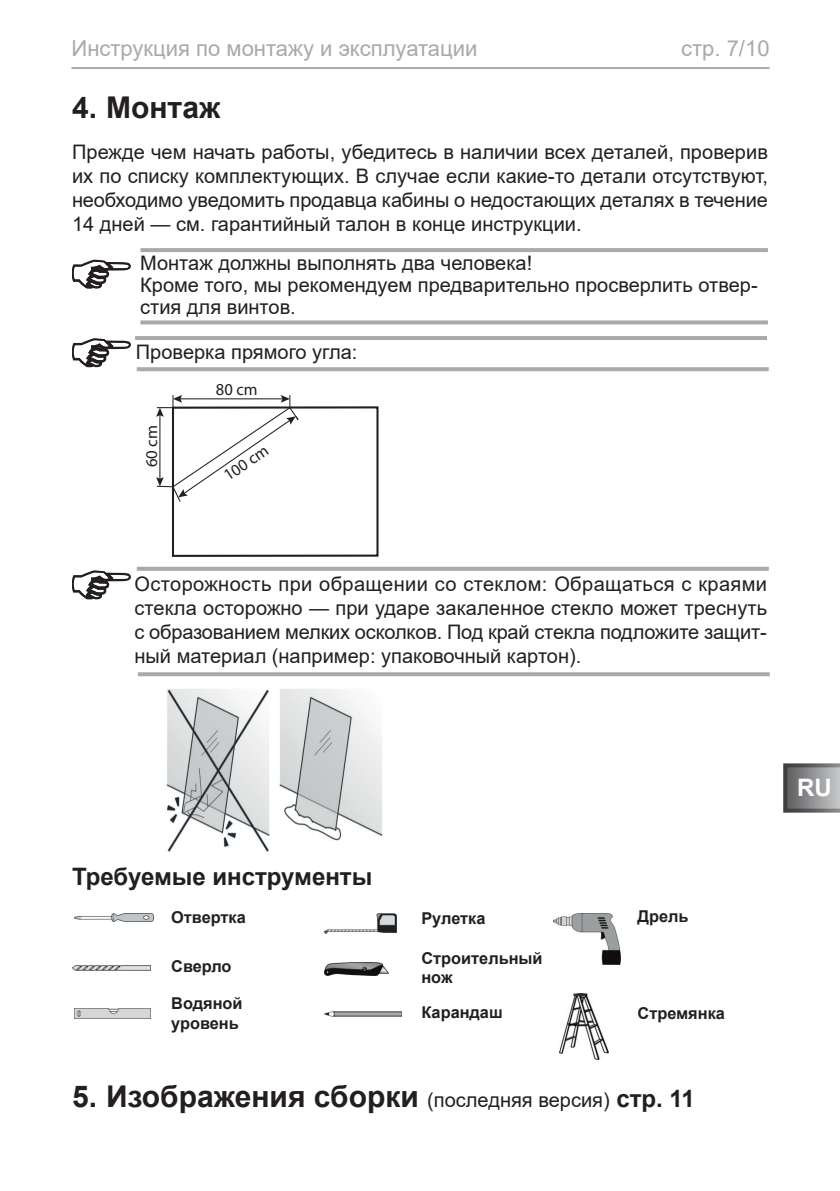
<style>
.page{position:relative;width:840px;height:1191px;background:#fff}
.page>*{position:absolute;margin:0;border:0;box-sizing:border-box;transform-origin:0 0}
.t1{font:700 30px "Arial";color:#231f20}
.t2{font:700 24px "Arial";color:#231f20}
.t3{font:700 24px "Arial";color:#fff}
.t4{font:22px "Arial";color:#a8a9ad}
.t5{font:20px/24px "Arial";color:#231f20;text-align:justify}
.t6{font:16.8px "Myriad Pro";color:#231f20}
.t7{font:16.6px "Myriad Pro";color:#231f20}
.t8{font:700 16.4px/19.6px "Arial";color:#231f20}
.t9{font:16.4px "Myriad Pro";color:#231f20}
.s1{font-weight:400;font-size:20px}
.s2{font-size:24px}
</style>
<div class="page">
<svg style="left:783px;top:763px;width:56px;height:49px;background:#868789"></svg>
<hr style="left:71px;top:67px;width:698px;height:2px;background:#a8a9ad">
<svg style="left:73px;top:259px;width:58px;height:30px"></svg>
<hr style="left:140px;top:248px;width:627px;height:4px;background:#a8a9ad">
<svg style="left:140px;top:320px;width:627px;height:4px;background:#b1b2b5"></svg>
<div style="left:172px;top:406px;width:206px;height:151px;border:2px solid #231f20"></div>
<svg style="left:156px;top:395px;width:143px;height:108px"></svg>
<svg style="left:137px;top:367px;width:631px;height:4px;background:#acadb1"></svg>
<svg style="left:73px;top:338px;width:58px;height:29px"></svg>
<svg style="left:137px;top:567px;width:631px;height:4px;background:#acadb1"></svg>
<svg style="left:138px;top:672px;width:631px;height:4px;background:#adaeb2"></svg>
<img style="left:166px;top:688px;width:217px;height:163px">
<svg style="left:73px;top:570px;width:58px;height:29px"></svg>
<hr style="left:135px;top:336px;width:631px;height:4px;background:#a8a9ad">
<img style="left:324px;top:913px;width:72px;height:20px">
<img style="left:74px;top:1008px;width:76px;height:10px">
<img style="left:72px;top:966px;width:78px;height:4px">
<img style="left:74px;top:913px;width:80px;height:8px">
<img style="left:324px;top:1011px;width:77px;height:5px">
<img style="left:324px;top:962px;width:64px;height:14px">
<img style="left:553px;top:914px;width:67px;height:50px">
<img style="left:559px;top:994px;width:49px;height:65px">
<p class="t4" style="left:71px;top:33px;width:407px">Инструкция по монтажу и эксплуатации</p>
<p class="t4" style="left:680px;top:33px;width:90px">стр. 7/10</p>
<h1 class="t1" style="left:72px;top:87px;width:150px">4. Монтаж</h1>
<p class="t5" style="left:72px;top:140px;width:697px">Прежде чем начать работы, убедитесь в наличии всех деталей, проверив их по списку комплектующих. В случае если какие-то детали отсутствуют, необходимо уведомить продавца кабины о недостающих деталях в течение 14 дней — см. гарантийный талон в конце инструкции.</p>
<p class="t5" style="left:140px;top:252px;width:618px;line-height:22px;text-align:left">Монтаж должны выполнять два человека!<br>Кроме того, мы рекомендуем предварительно просверлить отвер&shy;стия для винтов.</p>
<p class="t5" style="left:136px;top:340px;width:223px">Проверка прямого угла:</p>
<p class="t9" style="left:141px;top:467px;width:44px;rotate:-90deg">60 cm</p>
<p class="t6" style="left:216px;top:379px;width:43px">80 cm</p>
<p class="t7" style="left:219px;top:468px;width:52px;rotate:-34deg">100 cm</p>
<p class="t5" style="left:134px;top:572px;width:633px">Осторожность при обращении со стеклом: Обращаться с краями стекла осторожно — при ударе закаленное стекло может треснуть с образованием мелких осколков. Под край стекла подложите защит&shy;ный материал (например: упаковочный картон).</p>
<p class="t2" style="left:72px;top:860px;width:301px">Требуемые инструменты</p>
<p class="t8" style="left:171px;top:907px;width:76px">Отвертка</p>
<p class="t8" style="left:171px;top:956px;width:62px">Сверло</p>
<p class="t8" style="left:171px;top:993px;width:73px">Водяной уровень</p>
<p class="t8" style="left:421px;top:908px;width:65px">Рулетка</p>
<p class="t8" style="left:637px;top:907px;width:53px">Дрель</p>
<p class="t8" style="left:421px;top:948px;width:123px">Строительный нож</p>
<p class="t8" style="left:421px;top:1002px;width:83px">Карандаш</p>
<p class="t8" style="left:637px;top:1003px;width:89px">Стремянка</p>
<h1 class="t1" style="left:72px;top:1075px;width:624px">5. Изображения сборки <span class="s1">(последняя версия)</span> <span class="s2">стр. 11</span></h1>
<p class="t3" style="left:796px;top:771px;width:36px">RU</p>
</div>
